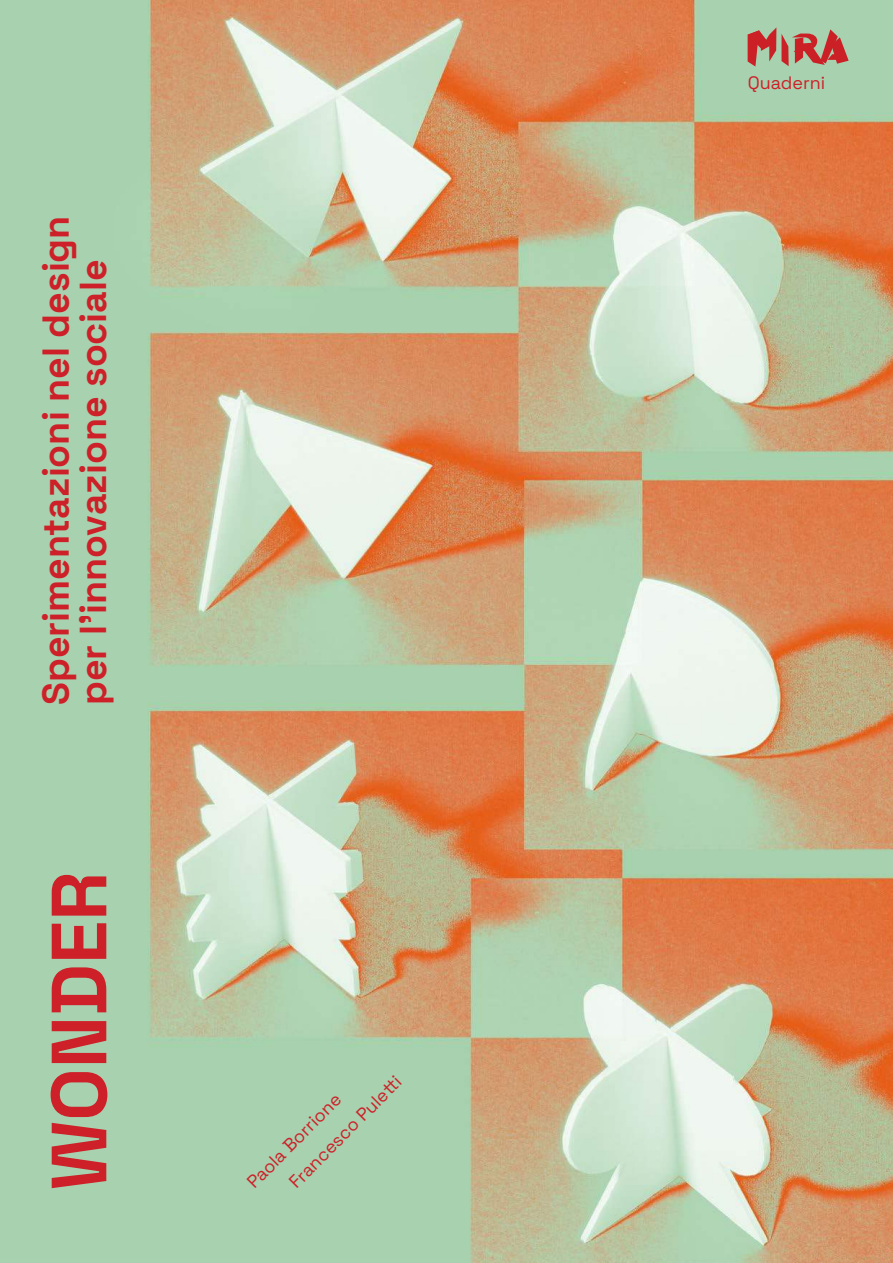
<style>
.page{position:relative;width:893px;height:1263px;background:#fff}
.page>*{position:absolute;margin:0;border:0;box-sizing:border-box;transform-origin:0 0}
.t1{font:700 78px "Space Grotesk";color:#cd2028}
.t2{font:700 37.5px/37.5px "Space Grotesk";color:#cd2028}
.t3{font:18px/30px "Space Grotesk";color:#cd2028}
</style>
<div class="page">
<img style="left:0;top:0;width:893px;height:1263px">
<svg style="left:748px;top:27px;width:101px;height:40px;background:#b78171"></svg>
<p class="t2" style="left:40px;top:705px;width:491px;rotate:-90deg">Sperimentazioni nel design per l’innovazione sociale</p>
<h1 class="t1" style="left:47px;top:1190px;width:321px;rotate:-90deg">WONDER</h1>
<p class="t3" style="left:261px;top:1154px;width:152px;text-indent:-30px;rotate:-45deg">Paola Borrione<br>Francesco Pule琀琀 i</p>
<p class="t3" style="left:748px;top:70px;width:79px">Quaderni</p>
</div>
